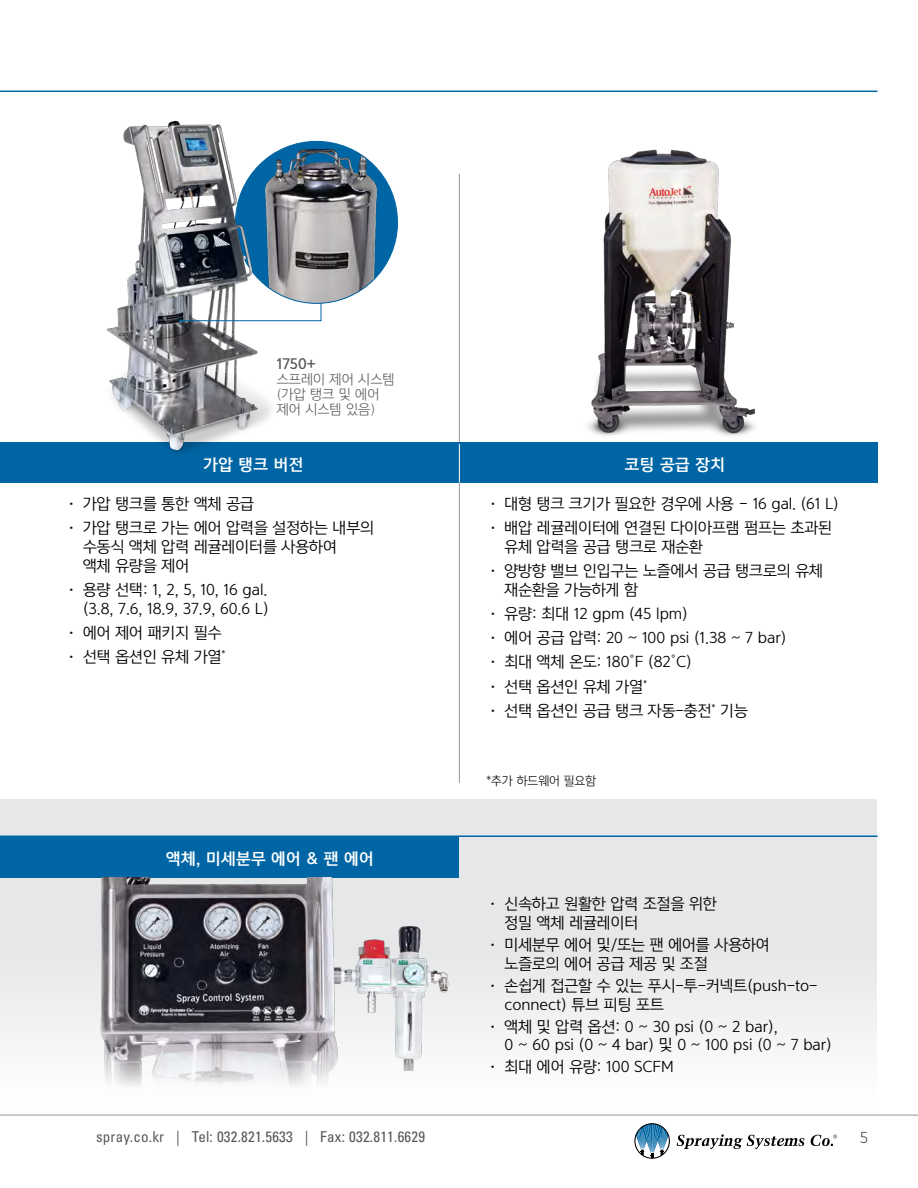
<style>
.page{position:relative;width:918px;height:1188px;background:#fff}
.page>*{position:absolute;margin:0;border:0;box-sizing:border-box;transform-origin:0 0}
.t1{font:15px/18.8px "Yoon Gothic Pro 740";color:#000}
.t2{font:condensed 15px "Univers LT Std";letter-spacing:.015em;color:#58585b}
.t3{font:15px "Yoon Gothic Pro 770";letter-spacing:.02em;color:#fff}
.t4{font:15px "Yoon Gothic Pro 740";color:#58585b}
.t5{font:13.5px/15px "Yoon Gothic Pro 730";color:#58585b}
.t6{font:13.5px "Yoon Gothic Pro 770";color:#58585b}
.t7{font:12px "Yoon Gothic Pro 730";color:#000}
</style>
<div class="page">
<hr style="left:0;top:1115px;width:918px;height:1px;background:#939598">
<svg style="left:634px;top:1123px;width:36px;height:36px"></svg>
<svg style="left:677px;top:1134px;width:127px;height:15px"></svg>
<svg style="left:811px;top:1135px;width:26px;height:11px"></svg>
<div style="left:0;top:799px;width:878px;height:316px;background:linear-gradient(to bottom,#dddfe1,#fbfbfb)"></div>
<div style="left:0;top:837px;width:459px;height:41px;background:#0065a4"></div>
<hr style="left:459px;top:174px;width:1px;height:609px;background:#939598">
<div style="left:0;top:442px;width:878px;height:41px;background:#0065a4"></div>
<img style="left:236px;top:141px;width:162px;height:162px;border-radius:81px">
<hr style="left:0;top:91px;width:878px;height:1px;background:#0067a6">
<hr style="left:0;top:836px;width:878px;height:1px;background:#0067a6">
<img style="left:588px;top:149px;width:168px;height:287px">
<img style="left:106px;top:120px;width:187px;height:333px">
<svg style="left:179px;top:302px;width:143px;height:20px"></svg>
<hr style="left:459px;top:444px;width:1px;height:39px;background:#fff">
<img style="left:54px;top:878px;width:405px;height:237px">
<p class="t6" style="left:277px;top:355px;width:41px">1750+</p>
<p class="t5" style="left:277px;top:372px;width:119px">스프레이 제어 시스템 (가압 탱크 및 에어 제어 시스템 있음)</p>
<p class="t3" style="left:203px;top:454px;width:102px">가압 탱크 버전</p>
<p class="t1" style="left:65px;top:494px;width:191px">• 가압 탱크를 통한 액체 공급</p>
<p class="t1" style="left:83px;top:518px;width:292px;text-indent:-19px">• 가압 탱크로 가는 에어 압력을 설정하는 내부의 수동식 액체 압력 레귤레이터를 사용하여<br>액체 유량을 제어</p>
<p class="t1" style="left:65px;top:580px;width:206px;text-align:right">• 용량 선택: 1, 2, 5, 10, 16 gal. (3.8, 7.6, 18.9, 37.9, 60.6 L)</p>
<p class="t1" style="left:65px;top:623px;width:159px">• 에어 제어 패키지 필수</p>
<p class="t1" style="left:65px;top:647px;width:163px">• 선택 옵션인 유체 가열<sup>*</sup></p>
<p class="t3" style="left:166px;top:848px;width:209px">액체, 미세분무 에어 &amp; 팬 에어</p>
<p class="t3" style="left:625px;top:454px;width:102px">코팅 공급 장치</p>
<p class="t1" style="left:486px;top:494px;width:354px">• 대형 탱크 크기가 필요한 경우에 사용 – 16 gal. (61 L)</p>
<p class="t1" style="left:505px;top:518px;width:329px;text-indent:-19px">• 배압 레귤레이터에 연결된 다이아프램 펌프는 초과된 유체 압력을 공급 탱크로 재순환</p>
<p class="t1" style="left:505px;top:561px;width:320px;text-indent:-19px">• 양방향 밸브 인입구는 노즐에서 공급 탱크로의 유체 재순환을 가능하게 함</p>
<p class="t1" style="left:486px;top:604px;width:203px">• 유량: 최대 12 gpm (45 lpm)</p>
<p class="t1" style="left:486px;top:628px;width:302px">• 에어 공급 압력: 20 ~ 100 psi (1.38 ~ 7 bar)</p>
<p class="t1" style="left:486px;top:652px;width:207px">• 최대 액체 온도: 180°F (82°C)</p>
<p class="t1" style="left:486px;top:677px;width:163px">• 선택 옵션인 유체 가열<sup>*</sup></p>
<p class="t1" style="left:486px;top:701px;width:263px">• 선택 옵션인 공급 탱크 자동-충전<sup>*</sup> 기능</p>
<p class="t7" style="left:486px;top:773px;width:112px">*추가 하드웨어 필요함</p>
<p class="t1" style="left:505px;top:894px;width:214px;text-indent:-19px">• 신속하고 원활한 압력 조절을 위한 정밀 액체 레귤레이터</p>
<p class="t1" style="left:505px;top:935px;width:267px;text-indent:-19px">• 미세분무 에어 및/또는 팬 에어를 사용하여 노즐로의 에어 공급 제공 및 조절</p>
<p class="t1" style="left:505px;top:976px;width:315px;text-indent:-19px">• 손쉽게 접근할 수 있는 푸시-투-커넥트(push-to&shy;connect) 튜브 피팅 포트</p>
<p class="t1" style="left:505px;top:1017px;width:329px;text-indent:-19px">• 액체 및 압력 옵션: 0 ~ 30 psi (0 ~ 2 bar),<br>0 ~ 60 psi (0 ~ 4 bar) 및 0 ~ 100 psi (0 ~ 7 bar)</p>
<p class="t1" style="left:486px;top:1057px;width:189px">• 최대 에어 유량: 100 SCFM</p>
<p class="t2" style="left:96px;top:1128px;width:330px">spray.co.kr | Tel: 032.821.5633 | Fax: 032.811.6629</p>
<p class="t4" style="left:860px;top:1128px;width:10px">5</p>
</div>
